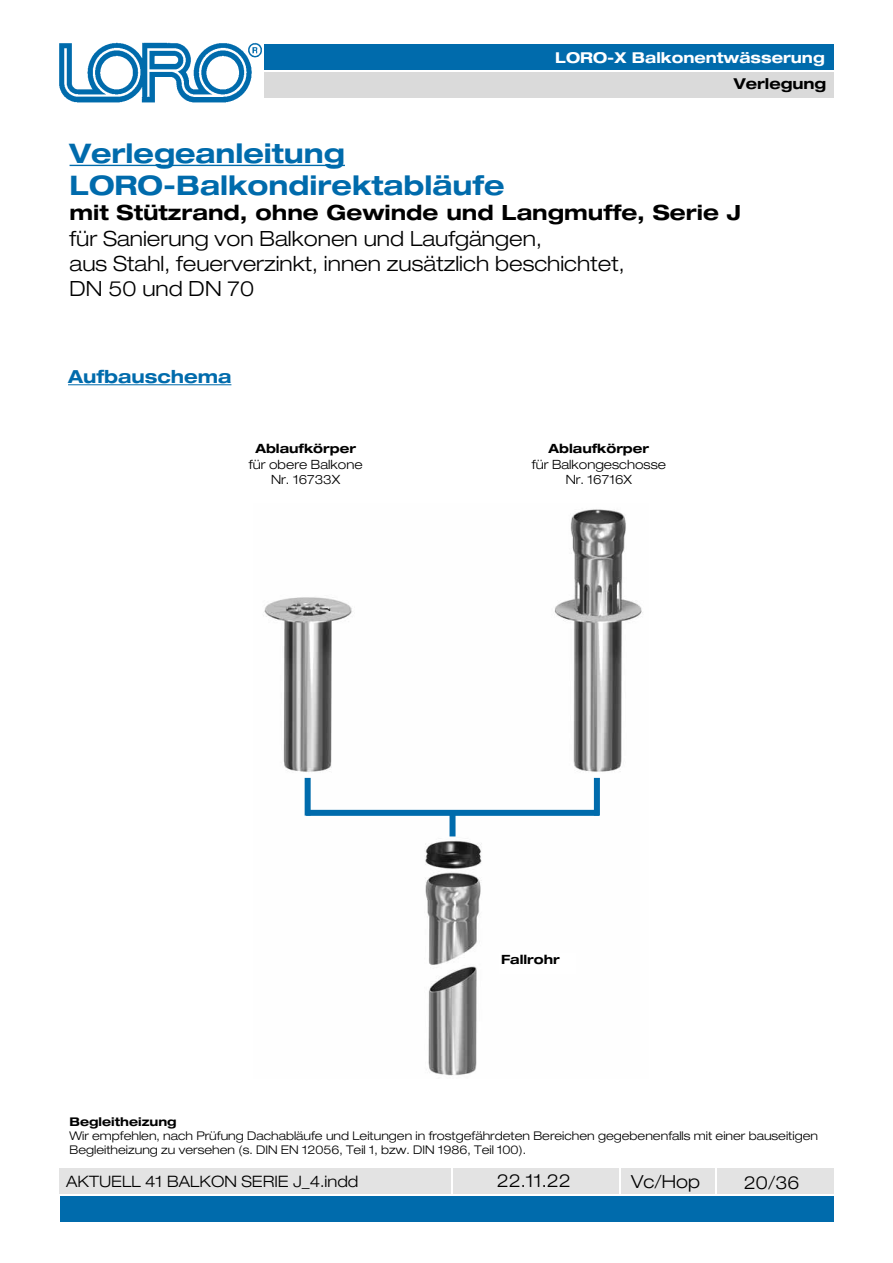
<style>
.page{position:relative;width:893px;height:1263px;background:#fff}
.page>*{position:absolute;margin:0;border:0;box-sizing:border-box;transform-origin:0 0}
.t1{font:700 expanded 27px/32.4px "Helvetica Neue LT Std";color:#006bac}
.t2{font:300 expanded 21px/25.2px "Helvetica Neue LT Std";color:#000}
.t3{font:700 expanded 21px "Helvetica Neue LT Std";color:#000}
.t4{font:300 expanded 18px "Helvetica Neue LT Std";color:#000}
.t5{font:700 expanded 18px "Helvetica Neue LT Std";color:#006bac}
.t6{font:300 expanded 15.75px "Helvetica Neue LT Std";color:#000}
.t7{font:700 expanded 15px "Helvetica Neue LT Std";color:#fff}
.t8{font:700 expanded 15px "Helvetica Neue LT Std";color:#000}
.t9{font:300 expanded 12.75px/15.3px "Helvetica Neue LT Std";color:#000;text-align:center}
.t10{font:700 expanded 12.75px "Helvetica Neue LT Std";color:#000}
.t11{font:300 expanded 12px/14.4px "Helvetica Neue LT Std";color:#000}
.t12{font:700 expanded 12px "Helvetica Neue LT Std";color:#000}
</style>
<div class="page">
<div style="left:60px;top:1196px;width:774px;height:26px;background:#006bac"></div>
<div style="left:60px;top:1168px;width:391px;height:25px;background:#e3e3e3"></div>
<div style="left:453px;top:1168px;width:166px;height:25px;background:#e3e3e3"></div>
<div style="left:621px;top:1168px;width:94px;height:25px;background:#e3e3e3"></div>
<div style="left:717px;top:1168px;width:117px;height:25px;background:#e3e3e3"></div>
<img style="left:59px;top:42px;width:203px;height:61px">
<div style="left:264px;top:45px;width:569px;height:25px;background:#006bac"></div>
<div style="left:264px;top:72px;width:569px;height:26px;background:#dadada"></div>
<hr style="left:68px;top:384px;width:163px;height:1px;background:#006bac">
<hr style="left:70px;top:165px;width:275px;height:1px;background:#006bac">
<img style="left:263px;top:509px;width:380px;height:567px">
<div style="left:500px;top:953px;width:76px;height:20px;background:#fff"></div>
<div style="left:449px;top:812px;width:6px;height:24px;background:#006bac"></div>
<div style="left:305px;top:778px;width:6px;height:38px;background:#006bac"></div>
<div style="left:594px;top:778px;width:6px;height:38px;background:#006bac"></div>
<div style="left:306px;top:810px;width:293px;height:6px;background:#006bac"></div>
<p class="t7" style="left:555px;top:48px;width:271px">LORO-X Balkonentwässerung</p>
<p class="t8" style="left:734px;top:74px;width:94px">Verlegung</p>
<h1 class="t1" style="left:70px;top:136px;width:436px">Verlegeanleitung<br>LORO-Balkondirektabläufe</h1>
<h2 class="t3" style="left:70px;top:199px;width:673px">mit Stützrand, ohne Gewinde und Langmuffe, Serie J</h2>
<h2 class="t2" style="left:70px;top:225px;width:556px">für Sanierung von Balkonen und Laufgängen,<br>aus Stahl, feuerverzinkt, innen zusätzlich beschichtet,<br>DN 50 und DN 70</h2>
<h3 class="t5" style="left:68px;top:365px;width:165px">Aufbauschema</h3>
<p class="t10" style="left:255px;top:440px;width:102px">Ablaufkörper</p>
<p class="t9" style="left:249px;top:456px;width:115px">für obere Balkone<br>Nr. 16733X</p>
<p class="t10" style="left:549px;top:440px;width:102px">Ablaufkörper</p>
<p class="t9" style="left:532px;top:456px;width:136px">für Balkongeschosse<br>Nr. 16716X</p>
<p class="t10" style="left:501px;top:951px;width:60px">Fallrohr</p>
<p class="t12" style="left:70px;top:1113px;width:109px">Begleitheizung</p>
<p class="t11" style="left:70px;top:1128px;width:750px">Wir empfehlen, nach Prüfung Dachabläufe und Leitungen in frostgefährdeten Bereichen gegebenenfalls mit einer bauseitigen<br>Begleitheizung zu versehen (s. DIN EN 12056, Teil 1, bzw. DIN 1986, Teil 100).</p>
<h3 class="t6" style="left:66px;top:1171px;width:294px">AKTUELL 41 BALKON SERIE J_4.indd</h3>
<h3 class="t4" style="left:497px;top:1170px;width:76px">22.11.22</h3>
<h3 class="t4" style="left:631px;top:1170px;width:71px">Vc/Hop</h3>
<h3 class="t4" style="left:744px;top:1171px;width:57px">20/36</h3>
</div>
